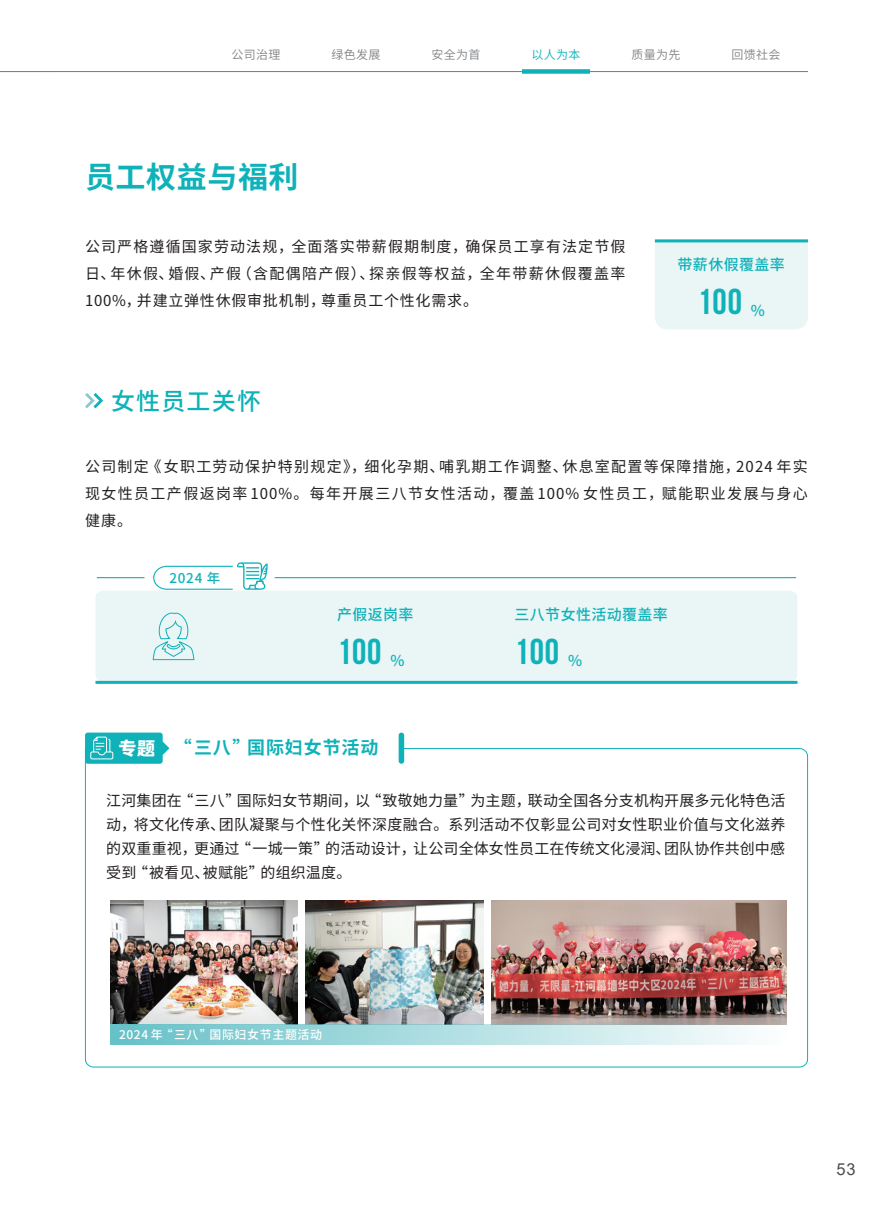
<style>
.page{position:relative;width:893px;height:1212px;background:#fff}
.page>*{position:absolute;margin:0;border:0;box-sizing:border-box;transform-origin:0 0}
.CSR-数说字{font:36px "Bebas Neue";letter-spacing:.025em;color:#0eb2b8}
.CSR_1级标题{font:700 30px "Source Han Sans CN";letter-spacing:.02em;color:#0eb2b8}
.CSR_2级标题{font:500 24px "Source Han Sans CN";letter-spacing:.05em;color:#0eb2b8}
.专题标题{font:700 18px "Source Han Sans CN";letter-spacing:.05em;color:#0eb2b8}
.CSR-正文{font:800 18px "Source Han Sans CN";color:#fff}
.t1{font:16.5px "Arial";color:#4b4c4d}
.CSR-正文18{font:15px/27px "Source Han Sans CN";letter-spacing:.09em;color:#231f20;text-align:justify}
.案例文字{font:15px/24px "Source Han Sans CN";letter-spacing:.01em;color:#231f20;text-align:justify}
.CSR-数说字-2{font:500 15px "Source Han Sans CN";letter-spacing:.025em;color:#0eb2b8}
.CSR-正文-2{font:500 13.5px "Source Han Sans CN";color:#0eb2b8}
.t2{font:12px "Source Han Sans CN";letter-spacing:.025em;color:#808285}
.图例{font:500 12px "Source Han Sans CN";letter-spacing:.05em;color:#fff}
.t3{font:12px "Source Han Sans CN";color:#0eb2b8}
</style>
<div class="page">
<hr style="left:0;top:71px;width:808px;height:1px;background:#808285">
<div style="left:522px;top:69px;width:68px;height:5px;background:#0eb2b8"></div>
<div style="left:0;top:0;width:53px;height:1212px;background:#fff"></div>
<svg style="left:85px;top:747px;width:723px;height:321px"></svg>
<div style="left:85px;top:732px;width:78px;height:32px;background:#0eb2b8;border-radius:3px"></div>
<svg style="left:162px;top:741px;width:7px;height:14px"></svg>
<div style="left:399px;top:732px;width:5px;height:32px;background:#0eb2b8;border-radius:3px"></div>
<svg style="left:90px;top:736px;width:24px;height:24px"></svg>
<img style="left:111px;top:900px;width:186px;height:124px">
<img style="left:305px;top:900px;width:179px;height:124px">
<img style="left:491px;top:900px;width:296px;height:124px">
<div style="left:111px;top:1025px;width:676px;height:20px;background:linear-gradient(to right,#66c0c7,#fdfefe)"></div>
<svg style="left:85px;top:393px;width:18px;height:15px"></svg>
<div style="left:95px;top:591px;width:702px;height:90px;background:#eaf5f6"></div>
<hr style="left:95px;top:681px;width:702px;height:3px;background:#0eb2b8">
<hr style="left:97px;top:577px;width:47px;height:1px;background:#0eb2b8">
<hr style="left:275px;top:577px;width:521px;height:1px;background:#0eb2b8">
<svg style="left:153px;top:562px;width:115px;height:28px"></svg>
<svg style="left:152px;top:612px;width:43px;height:48px;background:#caebec"></svg>
<div style="left:655px;top:242px;width:153px;height:87px;background:#eaf5f6"></div>
<hr style="left:655px;top:239px;width:153px;height:3px;background:#0eb2b8">
<p class="t2" style="left:232px;top:48px;width:50px">公司治理</p>
<p class="t2" style="left:332px;top:48px;width:50px">绿色发展</p>
<p class="t2" style="left:432px;top:48px;width:50px">安全为首</p>
<p class="t3" style="left:532px;top:48px;width:50px">以人为本</p>
<p class="t2" style="left:632px;top:48px;width:50px">质量为先</p>
<p class="t2" style="left:732px;top:48px;width:50px">回馈社会</p>
<p class="CSR_1级标题" style="left:85px;top:160px;width:215px">员工权益与福利</p>
<p class="CSR-正文18" style="left:85px;top:233px;width:542px">公司严格遵循国家劳动法规，全面落实带薪假期制度，确保员工享有法定节假日、年休假、婚假、产假（含配偶陪产假）、探亲假等权益，全年带薪休假覆盖率100%，并建立弹性休假审批机制，尊重员工个性化需求。</p>
<p class="CSR_2级标题" style="left:111px;top:388px;width:151px">女性员工关怀</p>
<p class="CSR-数说字-2" style="left:678px;top:256px;width:109px">带薪休假覆盖率</p>
<p class="CSR-数说字" style="left:697px;top:282px;width:46px">100</p>
<p class="CSR-数说字-2" style="left:751px;top:302px;width:16px">%</p>
<p class="CSR-正文18" style="left:85px;top:453px;width:724px">公司制定《女职工劳动保护特别规定》，细化孕期、哺乳期工作调整、休息室配置等保障措施，2024 年实现女性员工产假返岗率100%。每年开展三八节女性活动，覆盖100% 女性员工，赋能职业发展与身心健康。</p>
<p class="CSR-正文-2" style="left:170px;top:570px;width:52px">2024 年</p>
<p class="CSR-数说字-2" style="left:337px;top:606px;width:78px">产假返岗率</p>
<p class="CSR-数说字" style="left:337px;top:632px;width:46px">100</p>
<p class="CSR-数说字-2" style="left:391px;top:652px;width:16px">%</p>
<p class="CSR-数说字-2" style="left:514px;top:606px;width:155px">三八节女性活动覆盖率</p>
<p class="CSR-数说字" style="left:514px;top:632px;width:46px">100</p>
<p class="CSR-数说字-2" style="left:568px;top:652px;width:16px">%</p>
<p class="CSR-正文" style="left:118px;top:738px;width:38px">专题</p>
<p class="专题标题" style="left:174px;top:737px;width:206px">“三八”国际妇女节活动</p>
<p class="案例文字" style="left:106px;top:789px;width:681px">江河集团在“三八”国际妇女节期间，以“致敬她力量”为主题，联动全国各分支机构开展多元化特色活动，将文化传承、团队凝聚与个性化关怀深度融合。系列活动不仅彰显公司对女性职业价值与文化滋养的双重重视，更通过“一城一策”的活动设计，让公司全体女性员工在传统文化浸润、团队协作共创中感受到“被看见、被赋能”的组织温度。</p>
<p class="图例" style="left:119px;top:1027px;width:205px">2024 年“三八”国际妇女节主题活动</p>
<p class="t1" style="left:837px;top:1158px;width:21px">53</p>
</div>
